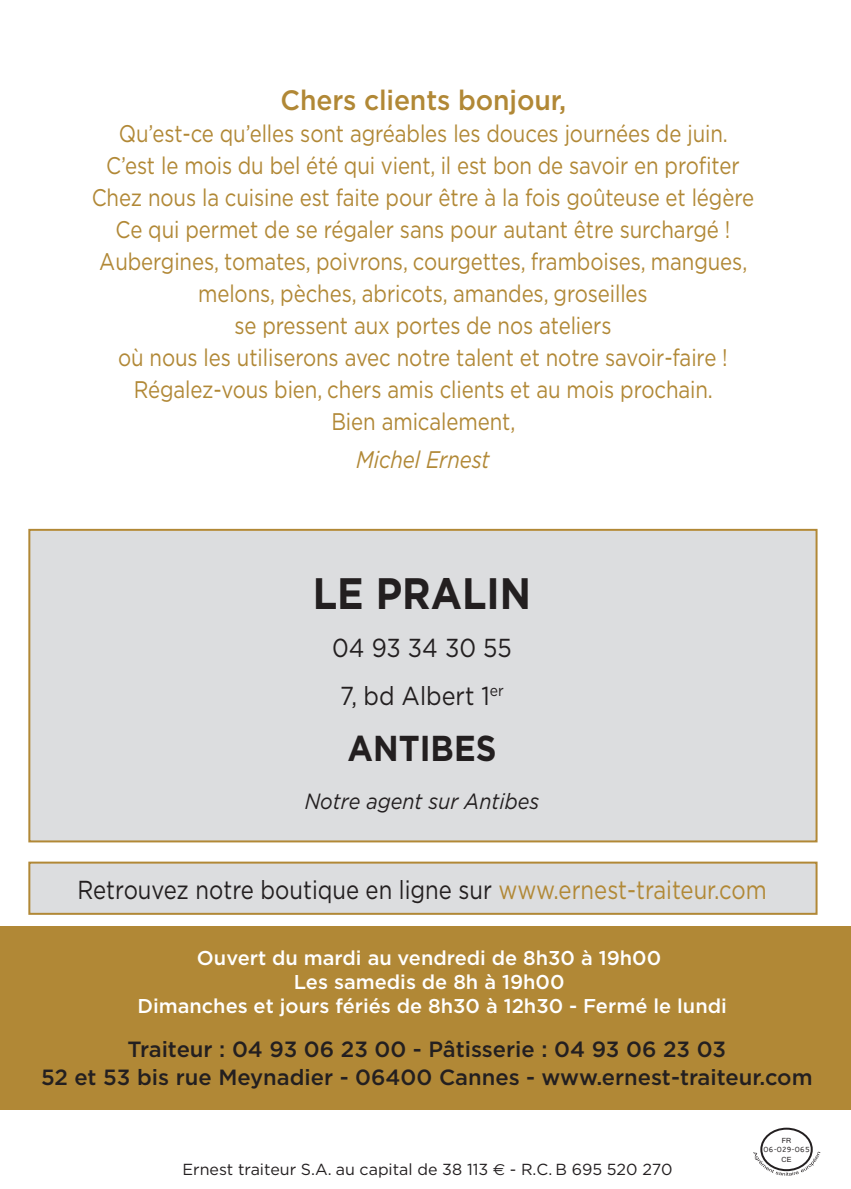
<style>
.page{position:relative;width:851px;height:1189px;background:#fff}
.page>*{position:absolute;margin:0;border:0;box-sizing:border-box;transform-origin:0 0}
.t1{font:700 44px "Gotham";color:#231f20;scale:.9 1}
.t2{font:700 36px "Gotham";color:#231f20;scale:.9 1}
.t3{font:500 28px "Gotham";letter-spacing:-.005em;color:#b18836;scale:.95 1}
.t4{font:26px "Gotham";color:#231f20;scale:.85 1}
.t5{font:26px/48px "Gotham";color:#231f20;text-align:center;scale:.9 1}
.t6{font:24px/32px "Gotham";letter-spacing:-.005em;color:#b18836;text-align:center;scale:.85 1}
.t7{font:italic 24px "Gotham";letter-spacing:-.005em;color:#b18836;scale:.85 1}
.t8{font:500 22px/28px "Gotham";color:#231f20;text-align:center}
.t9{font:italic 22px "Gotham";color:#231f20;scale:.9 1}
.t10{font:500 20px/24px "Gotham";color:#fff;text-align:center}
.t11{font:16px "Gotham";color:#231f20}
.t12{font:8px/9.4px "Raavi";color:#231f20;text-align:center}
.s1{color:#b18836}
.s2{font-family:"Euro Sans Std"}
</style>
<div class="page">
<div style="left:0;top:926px;width:850px;height:183px;background:#b18836"></div>
<div style="left:30px;top:864px;width:786px;height:49px;background:#dcdddf"></div>
<div style="left:28px;top:862px;width:790px;height:53px;border:2px solid #b18836"></div>
<div style="left:30px;top:531px;width:786px;height:309px;background:#dcdddf"></div>
<div style="left:28px;top:529px;width:790px;height:313px;border:2px solid #b18836"></div>
<div style="left:760px;top:1128px;width:53px;height:43px;border:2px solid #231f20;border-radius:50%"></div>
<svg style="left:753px;top:1152px;width:67px;height:24px"></svg>
<p class="t3" style="left:281px;top:82px;width:302px">Chers clients bonjour,</p>
<p class="t6" style="left:92px;top:117px;width:781px">Qu’est-ce qu’elles sont agréables les douces journées de juin.<br>C’est le mois du bel été qui vient, il est bon de savoir en profiter Chez nous la cuisine est faite pour être à la fois goûteuse et légère Ce qui permet de se régaler sans pour autant être surchargé !<br>Aubergines, tomates, poivrons, courgettes, framboises, mangues, melons, pèches, abricots, amandes, groseilles<br>se pressent aux portes de nos ateliers<br>où nous les utiliserons avec notre talent et notre savoir-faire !<br>Régalez-vous bien, chers amis clients et au mois prochain.<br>Bien amicalement,</p>
<p class="t7" style="left:356px;top:445px;width:159px">Michel Ernest</p>
<h1 class="t1" style="left:313px;top:564px;width:244px">LE PRALIN</h1>
<p class="t5" style="left:332px;top:623px;width:201px">04 93 34 30 55<br>7, bd Albert 1<sup>er</sup></p>
<h2 class="t2" style="left:348px;top:724px;width:167px">ANTIBES</h2>
<p class="t9" style="left:305px;top:787px;width:262px">Notre agent sur Antibes</p>
<p class="t4" style="left:77px;top:873px;width:813px">Retrouvez notre boutique en ligne sur <span class="s1">www.ernest-traiteur.com</span></p>
<p class="t10" style="left:137px;top:946px;width:591px">Ouvert du mardi au vendredi de 8h30 à 19h00<br>Les samedis de 8h à 19h00<br>Dimanches et jours fériés de 8h30 à 12h30 - Fermé le lundi</p>
<p class="t8" style="left:41px;top:1035px;width:773px">Traiteur : 04 93 06 23 00 - Pâtisserie : 04 93 06 23 03<br>52 et 53 bis rue Meynadier - 06400 Cannes - www.ernest-traiteur.com</p>
<p class="t11" style="left:183px;top:1159px;width:491px">Ernest traiteur S.A. au capital de 38 113 <span class="s2">€</span> - R.C. B 695 520 270</p>
<p class="t12" style="left:763px;top:1135px;width:48px">FR<br>06-029-065<br>CE</p>
</div>
